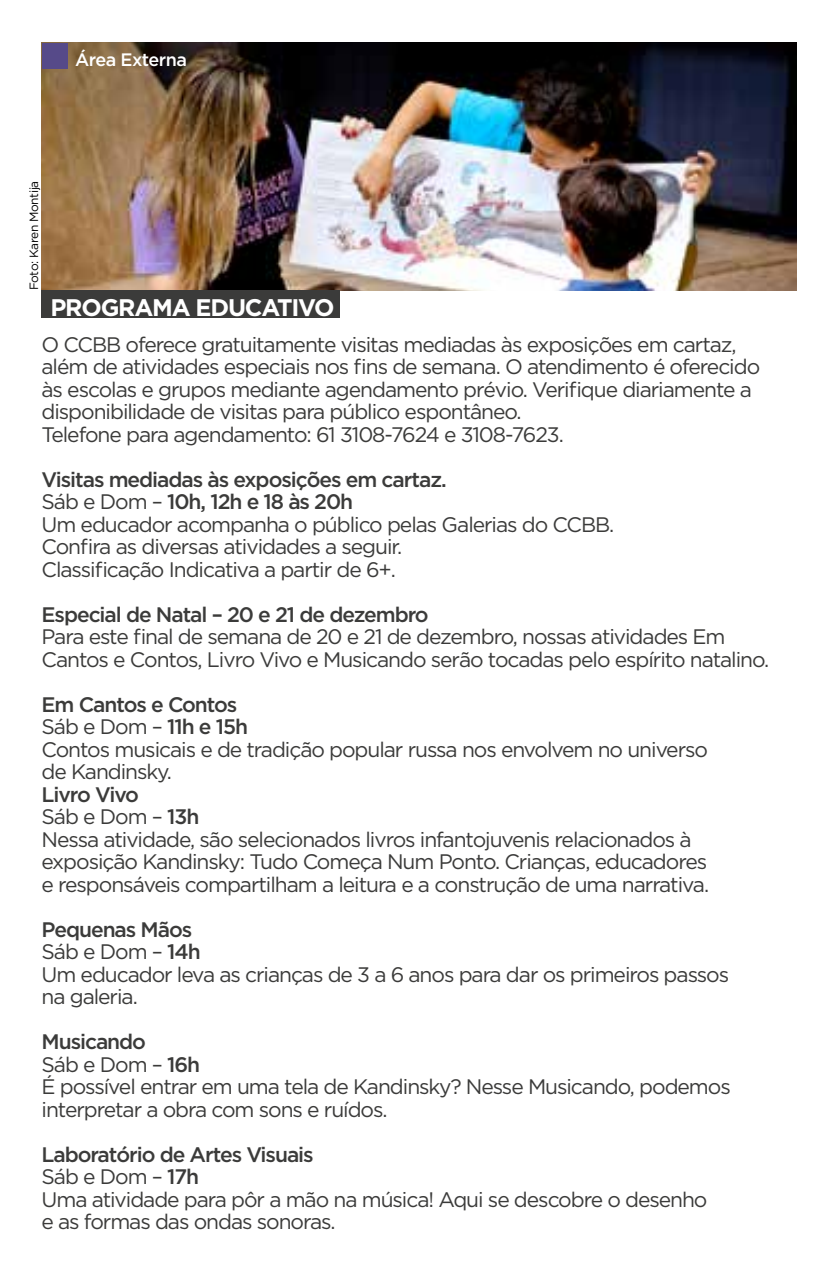
<style>
.page{position:relative;width:825px;height:1276px;background:#fff}
.page>*{position:absolute;margin:0;border:0;box-sizing:border-box;transform-origin:0 0}
.t1{font:700 24px "Gotham";letter-spacing:-.05em;color:#fff}
.t2{font:21px/22.5px "Gotham";letter-spacing:-.05em;color:#3b3b3a}
.t3{font:500 21px "Gotham";letter-spacing:-.05em;color:#3b3b3a}
.t4{font:500 18px "Gotham";letter-spacing:-.03em;color:#fff}
.t5{font:12px "Gotham";letter-spacing:-.03em;color:#000}
.s1{font-weight:500}
</style>
<div class="page">
<img style="left:42px;top:43px;width:755px;height:248px">
<svg style="left:42px;top:43px;width:26px;height:26px"></svg>
<div style="left:42px;top:290px;width:298px;height:28px;background:#3b3b3a"></div>
<p class="t4" style="left:75px;top:50px;width:113px">Área Externa</p>
<p class="t5" style="left:27px;top:290px;width:111px;rotate:-90deg">Foto: Karen Montija</p>
<p class="t1" style="left:50px;top:294px;width:285px">PROGRAMA EDUCATIVO</p>
<p class="t2" style="left:42px;top:332px;width:720px">O CCBB oferece gratuitamente visitas mediadas às exposições em cartaz, além de atividades especiais nos fins de semana. O atendimento é oferecido às escolas e grupos mediante agendamento prévio. Verifique diariamente a disponibilidade de visitas para público espontâneo.<br>Telefone para agendamento: 61 3108-7624 e 3108-7623.</p>
<p class="t2" style="left:42px;top:467px;width:574px"><span class="s1">Visitas mediadas às exposições em cartaz.<br></span>Sáb e Dom – <span class="s1">10h, 12h e 18 às 20h<br></span>Um educador acompanha o público pelas Galerias do CCBB.<br>Confira as diversas atividades a seguir.<br>Classificação Indicativa a partir de 6+.</p>
<p class="t3" style="left:42px;top:602px;width:389px">Especial de Natal – 20 e 21 de dezembro</p>
<p class="t2" style="left:42px;top:625px;width:729px">Para este final de semana de 20 e 21 de dezembro, nossas atividades Em<br>Cantos e Contos, Livro Vivo e Musicando serão tocadas pelo espírito natalino.</p>
<p class="t2" style="left:42px;top:692px;width:668px"><span class="s1">Em Cantos e Contos<br></span>Sáb e Dom – <span class="s1">11h e 15h<br></span>Contos musicais e de tradição popular russa nos envolvem no universo de Kandinsky.</p>
<p class="t2" style="left:42px;top:782px;width:669px"><span class="s1">Livro Vivo<br></span>Sáb e Dom – <span class="s1">13h<br></span>Nessa atividade, são selecionados livros infantojuvenis relacionados à exposição Kandinsky: Tudo Começa Num Ponto. Crianças, educadores e responsáveis compartilham a leitura e a construção de uma narrativa.</p>
<p class="t2" style="left:42px;top:917px;width:689px"><span class="s1">Pequenas Mãos<br></span>Sáb e Dom – <span class="s1">14h<br></span>Um educador leva as crianças de 3 a 6 anos para dar os primeiros passos na galeria.</p>
<p class="t2" style="left:42px;top:1030px;width:691px"><span class="s1">Musicando<br></span>Sáb e Dom – <span class="s1">16h<br></span>É possível entrar em uma tela de Kandinsky? Nesse Musicando, podemos interpretar a obra com sons e ruídos.</p>
<p class="t2" style="left:42px;top:1142px;width:667px"><span class="s1">Laboratório de Artes Visuais<br></span>Sáb e Dom – <span class="s1">17h<br></span>Uma atividade para pôr a mão na música! Aqui se descobre o desenho e as formas das ondas sonoras.</p>
</div>
